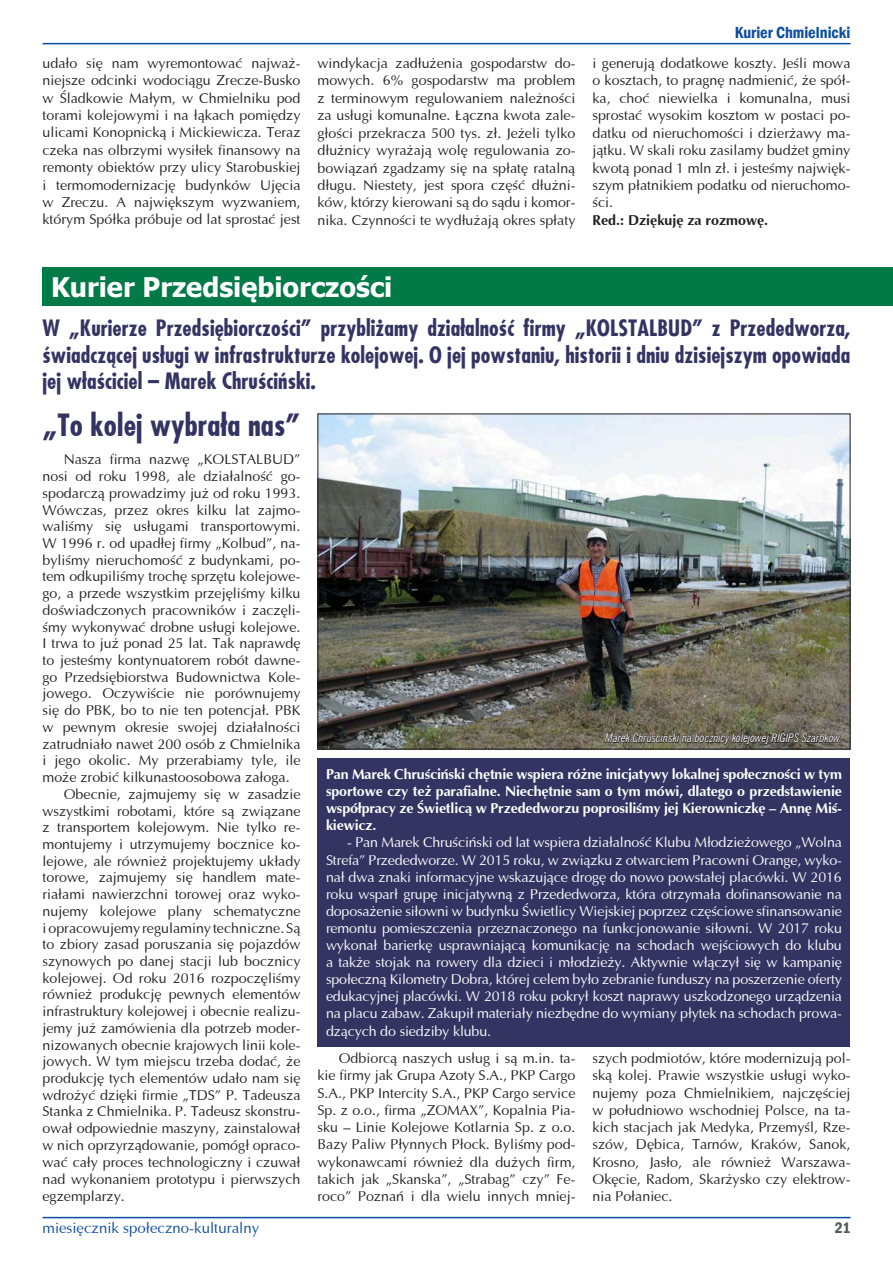
<style>
.page{position:relative;width:893px;height:1263px;background:#fff}
.page>*{position:absolute;margin:0;border:0;box-sizing:border-box;transform-origin:0 0}
.t1{font:700 30px "Fujiyama";letter-spacing:.005em;color:#343463}
.t2{font:700 27px "Tahoma";color:#fff}
.t3{font:700 22.05px/26.4px "Fujiyama";letter-spacing:.005em;color:#343463;text-align:justify}
.t4{font:600 condensed 16.5px "Franklin Gothic";color:#0d4da1}
.t5{font:600 condensed 15.75px "Franklin Gothic";color:#57585a}
.t6{font:15px "Ottawa";color:#0d4da1}
.t7{font:14.25px/17.4px "Ottawa";color:#231f20;text-align:justify}
.t8{font:14.25px/17.1px "Ottawa";letter-spacing:-.01em;color:#fff;text-align:justify}
.t9{font:700 14.25px/17.1px "Ottawa";letter-spacing:-.01em;color:#fff;text-align:justify}
.t10{font:700 14.25px "Ottawa";color:#231f20}
.t11{font:italic 12px "News Goth Cn EU";color:#fff}
</style>
<div class="page">
<hr style="left:43px;top:1217px;width:807px;height:1px;background:#0d4da1">
<hr style="left:43px;top:43px;width:807px;height:1px;background:#0d4da1">
<div style="left:43px;top:267px;width:850px;height:38px;background:#017a47"></div>
<img style="left:319px;top:416px;width:529px;height:331px">
<div style="left:317px;top:758px;width:533px;height:288px;background:#343463"></div>
<svg style="left:604px;top:728px;width:237px;height:20px;background:#575346"></svg>
<p class="t4" style="left:735px;top:22px;width:117px">Kurier Chmielnicki</p>
<p class="t7" style="left:43px;top:54px;width:259px">udało się nam wyremontować najważ&shy;niejsze odcinki wodociągu Zrecze-Busko w Śladkowie Małym, w Chmielniku pod torami kolejowymi i na łąkach pomiędzy ulicami Konopnicką i Mickiewicza. Teraz czeka nas olbrzymi wysiłek finansowy na remonty obiektów przy ulicy Starobuskiej i termomodernizację budynków Ujęcia w Zreczu. A największym wyzwaniem, którym Spółka próbuje od lat sprostać jest</p>
<p class="t7" style="left:317px;top:54px;width:259px">windykacja zadłużenia gospodarstw do&shy;mowych. 6% gospodarstw ma problem z terminowym regulowaniem należności za usługi komunalne. Łączna kwota zale&shy;głości przekracza 500 tys. zł. Jeżeli tylko dłużnicy wyrażają wolę regulowania zo&shy;bowiązań zgadzamy się na spłatę ratalną długu. Niestety, jest spora część dłużni&shy;ków, którzy kierowani są do sądu i komor&shy;nika. Czynności te wydłużają okres spłaty</p>
<p class="t7" style="left:592px;top:54px;width:259px">i generują dodatkowe koszty. Jeśli mowa o kosztach, to pragnę nadmienić, że spół&shy;ka, choć niewielka i komunalna, musi sprostać wysokim kosztom w postaci po&shy;datku od nieruchomości i dzierżawy ma&shy;jątku. W skali roku zasilamy budżet gminy kwotą ponad 1 mln zł. i jesteśmy najwięk&shy;szym płatnikiem podatku od nieruchomo&shy;ści.</p>
<p class="t10" style="left:592px;top:211px;width:177px">Red.: Dziękuję za rozmowę.</p>
<h2 class="t2" style="left:51px;top:268px;width:343px">Kurier Przedsiębiorczości</h2>
<p class="t3" style="left:43px;top:315px;width:809px">W „Kurierze Przedsiębiorczości” przybliżamy działalność firmy „KOLSTALBUD” z Przededworza, świadczącej usługi w infrastrukturze kolejowej. O jej powstaniu, historii i dniu dzisiejszym opowiada jej właściciel – Marek Chruściński.</p>
<h1 class="t1" style="left:43px;top:405px;width:259px">„To kolej wybrała nas”</h1>
<p class="t7" style="left:64px;top:451px;width:238px">Nasza firma nazwę „KOLSTALBUD”</p>
<p class="t7" style="left:43px;top:468px;width:259px">nosi od roku 1998, ale działalność go-</p>
<p class="t7" style="left:43px;top:484px;width:259px">spodarczą prowadzimy już od roku 1993.</p>
<p class="t7" style="left:43px;top:501px;width:259px">Wówczas, przez okres kilku lat zajmo-</p>
<p class="t7" style="left:43px;top:518px;width:259px">waliśmy się usługami transportowymi.</p>
<p class="t7" style="left:43px;top:534px;width:259px">W 1996 r. od upadłej firmy „Kolbud”, na-</p>
<p class="t7" style="left:43px;top:551px;width:259px">byliśmy nieruchomość z budynkami, po-</p>
<p class="t7" style="left:43px;top:568px;width:259px">tem odkupiliśmy trochę sprzętu kolejowe-</p>
<p class="t7" style="left:43px;top:585px;width:259px">go, a przede wszystkim przejęliśmy kilku</p>
<p class="t7" style="left:43px;top:601px;width:259px">doświadczonych pracowników i zaczęli-</p>
<p class="t7" style="left:43px;top:618px;width:259px">śmy wykonywać drobne usługi kolejowe.</p>
<p class="t7" style="left:43px;top:635px;width:259px">I trwa to już ponad 25 lat. Tak naprawdę</p>
<p class="t7" style="left:43px;top:651px;width:259px">to jesteśmy kontynuatorem robót dawne-</p>
<p class="t7" style="left:43px;top:668px;width:259px">go Przedsiębiorstwa Budownictwa Kole-</p>
<p class="t7" style="left:43px;top:685px;width:259px">jowego. Oczywiście nie porównujemy</p>
<p class="t7" style="left:43px;top:702px;width:259px">się do PBK, bo to nie ten potencjał. PBK</p>
<p class="t7" style="left:43px;top:718px;width:259px">w pewnym okresie swojej działalności</p>
<p class="t7" style="left:43px;top:735px;width:259px">zatrudniało nawet 200 osób z Chmielnika</p>
<p class="t7" style="left:43px;top:752px;width:259px">i jego okolic. My przerabiamy tyle, ile</p>
<p class="t7" style="left:43px;top:768px;width:249px">może zrobić kilkunastoosobowa załoga.</p>
<p class="t7" style="left:64px;top:785px;width:238px">Obecnie, zajmujemy się w zasadzie</p>
<p class="t7" style="left:43px;top:802px;width:259px">wszystkimi robotami, które są związane</p>
<p class="t7" style="left:43px;top:819px;width:259px">z transportem kolejowym. Nie tylko re-</p>
<p class="t7" style="left:43px;top:835px;width:259px">montujemy i utrzymujemy bocznice ko-</p>
<p class="t7" style="left:43px;top:852px;width:259px">lejowe, ale również projektujemy układy</p>
<p class="t7" style="left:43px;top:869px;width:259px">torowe, zajmujemy się handlem mate-</p>
<p class="t7" style="left:43px;top:885px;width:259px">riałami nawierzchni torowej oraz wyko-</p>
<p class="t7" style="left:43px;top:902px;width:259px">nujemy kolejowe plany schematyczne</p>
<p class="t7" style="left:43px;top:919px;width:259px">i opracowujemy regulaminy techniczne. Są</p>
<p class="t7" style="left:43px;top:936px;width:259px">to zbiory zasad poruszania się pojazdów</p>
<p class="t7" style="left:43px;top:952px;width:259px">szynowych po danej stacji lub bocznicy</p>
<p class="t7" style="left:43px;top:969px;width:259px">kolejowej. Od roku 2016 rozpoczęliśmy</p>
<p class="t7" style="left:43px;top:986px;width:259px">również produkcję pewnych elementów</p>
<p class="t7" style="left:43px;top:1002px;width:259px">infrastruktury kolejowej i obecnie realizu-</p>
<p class="t7" style="left:43px;top:1019px;width:259px">jemy już zamówienia dla potrzeb moder-</p>
<p class="t7" style="left:43px;top:1036px;width:259px">nizowanych obecnie krajowych linii kole-</p>
<p class="t7" style="left:43px;top:1053px;width:259px">jowych. W tym miejscu trzeba dodać, że</p>
<p class="t7" style="left:43px;top:1069px;width:259px">produkcję tych elementów udało nam się</p>
<p class="t7" style="left:43px;top:1086px;width:259px">wdrożyć dzięki firmie „TDS” P. Tadeusza</p>
<p class="t7" style="left:43px;top:1103px;width:259px">Stanka z Chmielnika. P. Tadeusz skonstru-</p>
<p class="t7" style="left:43px;top:1119px;width:259px">ował odpowiednie maszyny, zainstalował</p>
<p class="t7" style="left:43px;top:1136px;width:259px">w nich oprzyrządowanie, pomógł opraco-</p>
<p class="t7" style="left:43px;top:1153px;width:259px">wać cały proces technologiczny i czuwał</p>
<p class="t7" style="left:43px;top:1170px;width:259px">nad wykonaniem prototypu i pierwszych</p>
<p class="t7" style="left:43px;top:1188px;width:84px">egzemplarzy.</p>
<p class="t11" style="left:605px;top:731px;width:238px">Marek Chruściński na bocznicy kolejowej RIGIPS Szarbków.</p>
<p class="t9" style="left:326px;top:765px;width:517px">Pan Marek Chruściński chętnie wspiera różne inicjatywy lokalnej społeczności w tym sportowe czy też parafialne. Niechętnie sam o tym mówi, dlatego o przedstawienie współpracy ze Świetlicą w Przededworzu poprosiliśmy jej Kierowniczkę – Annę Miś&shy;kiewicz.</p>
<p class="t8" style="left:326px;top:834px;width:517px;text-indent:21px">- Pan Marek Chruściński od lat wspiera działalność Klubu Młodzieżowego „Wolna Strefa” Przededworze. W 2015 roku, w związku z otwarciem Pracowni Orange, wyko&shy;nał dwa znaki informacyjne wskazujące drogę do nowo powstałej placówki. W 2016 roku wsparł grupę inicjatywną z Przededworza, która otrzymała dofinansowanie na doposażenie siłowni w budynku Świetlicy Wiejskiej poprzez częściowe sfinansowanie remontu pomieszczenia przeznaczonego na funkcjonowanie siłowni. W 2017 roku wykonał barierkę usprawniającą komunikację na schodach wejściowych do klubu a także stojak na rowery dla dzieci i młodzieży. Aktywnie włączył się w kampanię społeczną Kilometry Dobra, której celem było zebranie funduszy na poszerzenie oferty edukacyjnej placówki. W 2018 roku pokrył koszt naprawy uszkodzonego urządzenia na placu zabaw. Zakupił materiały niezbędne do wymiany płytek na schodach prowa&shy;dzących do siedziby klubu.</p>
<p class="t7" style="left:317px;top:1049px;width:259px;text-indent:21px">Odbiorcą naszych usług i są m.in. ta&shy;kie firmy jak Grupa Azoty S.A., PKP Cargo S.A., PKP Intercity S.A., PKP Cargo service Sp. z o.o., firma „ZOMAX”, Kopalnia Pia&shy;sku – Linie Kolejowe Kotlarnia Sp. z o.o.<br>Bazy Paliw Płynnych Płock. Byliśmy pod&shy;wykonawcami również dla dużych firm, takich jak „Skanska”, „Strabag” czy” Fe&shy;roco” Poznań i dla wielu innych mniej-</p>
<p class="t7" style="left:592px;top:1049px;width:259px">szych podmiotów, które modernizują pol&shy;ską kolej. Prawie wszystkie usługi wyko&shy;nujemy poza Chmielnikiem, najczęściej w południowo wschodniej Polsce, na ta&shy;kich stacjach jak Medyka, Przemyśl, Rze&shy;szów, Dębica, Tarnów, Kraków, Sanok, Krosno, Jasło, ale również Warszawa-Okęcie, Radom, Skarżysko czy elektrow&shy;nia Połaniec.</p>
<p class="t6" style="left:43px;top:1219px;width:218px">miesięcznik społeczno-kulturalny</p>
<p class="t5" style="left:835px;top:1217px;width:17px">21</p>
</div>
